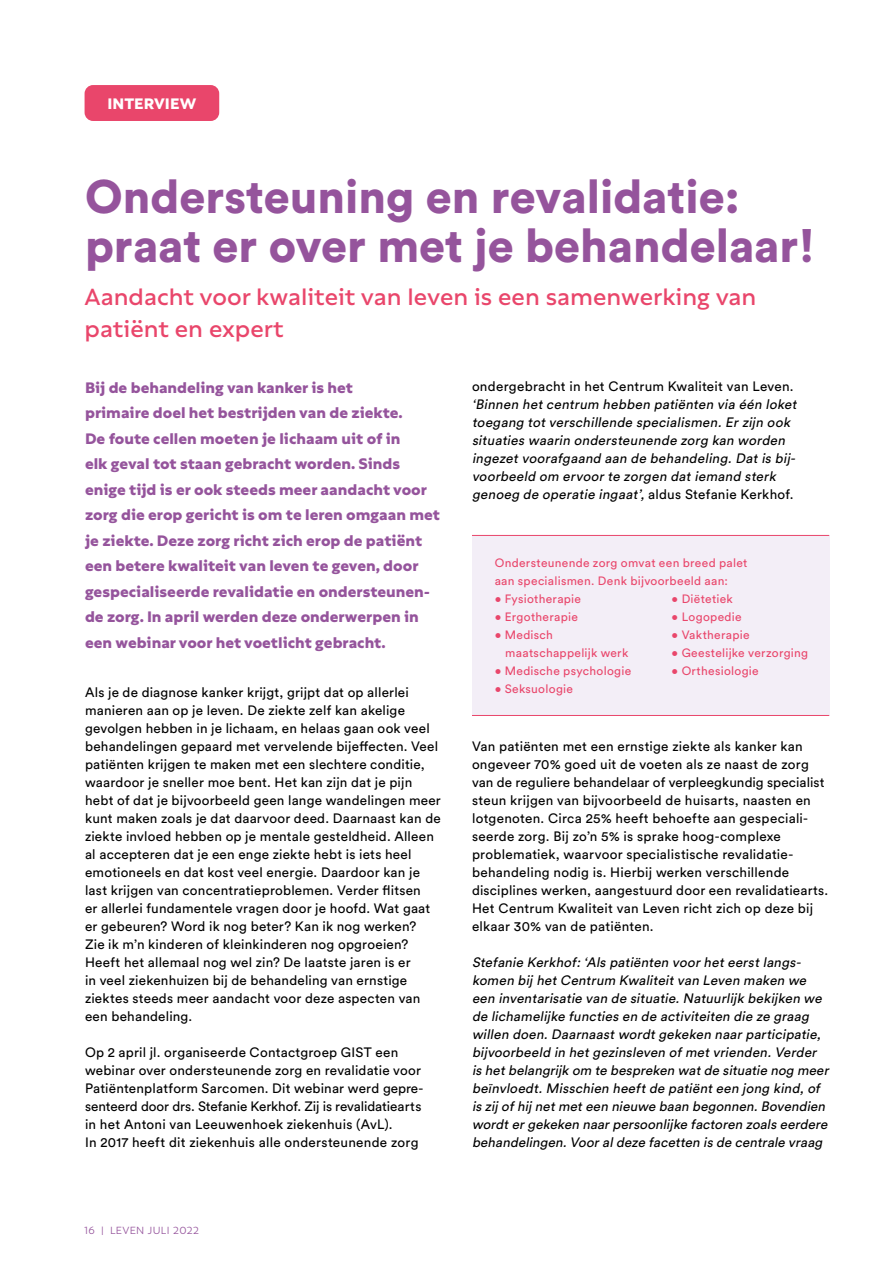
<style>
.page{position:relative;width:893px;height:1263px;background:#fff}
.page>*{position:absolute;margin:0;border:0;box-sizing:border-box;transform-origin:0 0}
.t1{font:900 46.5px/49.5px "Circular Std";color:#95549c}
.t2{font:600 25.35px/32.5px "Rebrand Txt";color:#e9466b}
.t3{font:900 16.5px/25.5px "Rebrand Txt";color:#95549c}
.t4{font:900 16.5px "Rebrand Txt";letter-spacing:.005em;color:#fff}
.t5{font:13.5px/18px "Circular Std";letter-spacing:.015em;color:#000}
.t6{font:italic 13.5px/18px "Circular Std";letter-spacing:.005em;color:#000}
.t7{font:12px/18px "Circular Std";letter-spacing:.025em;color:#e9466b}
.t8{font:11.25px "Rebrand Txt";letter-spacing:.03em;color:#95549c}
.s1{font-style:normal}
</style>
<div class="page">
<div style="left:85px;top:85px;width:134px;height:36px;background:#e9466b;border-radius:9px"></div>
<div style="left:472px;top:535px;width:357px;height:180px;background:#f3eef7"></div>
<hr style="left:472px;top:535px;width:357px;height:1px;background:#e9466b">
<hr style="left:472px;top:715px;width:357px;height:1px;background:#e9466b">
<p class="t4" style="left:108px;top:94px;width:90px">INTERVIEW</p>
<h1 class="t1" style="left:85px;top:170px;width:731px">Ondersteuning en revalidatie: praat er over met je behandelaar!</h1>
<h2 class="t2" style="left:85px;top:280px;width:673px">Aandacht voor kwaliteit van leven is een samenwerking van patiënt en expert</h2>
<p class="t3" style="left:85px;top:375px;width:356px">Bij de behandeling van kanker is het<br>primaire doel het bestrijden van de ziekte.<br>De foute cellen moeten je lichaam uit of in<br>elk geval tot staan gebracht worden. Sinds enige tijd is er ook steeds meer aandacht voor zorg die erop gericht is om te leren omgaan met je ziekte. Deze zorg richt zich erop de patiënt een betere kwaliteit van leven te geven, door gespecialiseerde revalidatie en ondersteunen&shy;de zorg. In april werden deze onderwerpen in een webinar voor het voetlicht gebracht.</p>
<p class="t5" style="left:85px;top:683px;width:357px">Als je de diagnose kanker krijgt, grijpt dat op allerlei manieren aan op je leven. De ziekte zelf kan akelige gevolgen hebben in je lichaam, en helaas gaan ook veel behandelingen gepaard met vervelende bijeffecten. Veel patiënten krijgen te maken met een slechtere conditie, waardoor je sneller moe bent. Het kan zijn dat je pijn hebt of dat je bijvoorbeeld geen lange wandelingen meer kunt maken zoals je dat daarvoor deed. Daarnaast kan de ziekte invloed hebben op je mentale gesteldheid. Alleen al accepteren dat je een enge ziekte hebt is iets heel emotioneels en dat kost veel energie. Daardoor kan je last krijgen van concentratieproblemen. Verder flitsen<br>er allerlei fundamentele vragen door je hoofd. Wat gaat er gebeuren? Word ik nog beter? Kan ik nog werken?<br>Zie ik m’n kinderen of kleinkinderen nog opgroeien?<br>Heeft het allemaal nog wel zin? De laatste jaren is er<br>in veel ziekenhuizen bij de behandeling van ernstige ziektes steeds meer aandacht voor deze aspecten van een behandeling.</p>
<p class="t5" style="left:85px;top:1043px;width:340px">Op 2 april jl. organiseerde Contactgroep GIST een webinar over ondersteunende zorg en revalidatie voor Patiëntenplatform Sarcomen. Dit webinar werd gepre&shy;senteerd door drs. Stefanie Kerkhof. Zij is revalidatiearts in het Antoni van Leeuwenhoek ziekenhuis (AvL).<br>In 2017 heeft dit ziekenhuis alle ondersteunende zorg</p>
<p class="t8" style="left:85px;top:1224px;width:116px">16 | LEVEN JULI 2022</p>
<p class="t5" style="left:472px;top:377px;width:323px">ondergebracht in het Centrum Kwaliteit van Leven.</p>
<p class="t6" style="left:472px;top:395px;width:329px">‘Binnen het centrum hebben patiënten via één loket toegang tot verschillende specialismen. Er zijn ook situaties waarin ondersteunende zorg kan worden ingezet voorafgaand aan de behandeling. Dat is bij&shy;voorbeeld om ervoor te zorgen dat iemand sterk genoeg de operatie ingaat’, <span class="s1">a l d u s St ef a n i e Ke r k h of.</span></p>
<p class="t7" style="left:495px;top:553px;width:254px">Ondersteunende zorg omvat een breed palet aan specialismen. Denk bijvoorbeeld aan:</p>
<p class="t7" style="left:495px;top:589px;width:88px">• Fysiotherapie</p>
<p class="t7" style="left:495px;top:607px;width:85px">• Ergotherapie</p>
<p class="t7" style="left:505px;top:625px;width:124px;text-indent:-11px">• Medisch maatschappelijk werk</p>
<p class="t7" style="left:495px;top:661px;width:138px">• Medische psychologie</p>
<p class="t7" style="left:495px;top:679px;width:80px">• Seksuologie</p>
<p class="t7" style="left:672px;top:589px;width:63px">• Diëtetiek</p>
<p class="t7" style="left:672px;top:607px;width:72px">• Logopedie</p>
<p class="t7" style="left:672px;top:625px;width:79px">• Vaktherapie</p>
<p class="t7" style="left:672px;top:643px;width:138px">• Geestelijke verzorging</p>
<p class="t7" style="left:672px;top:661px;width:89px">• Orthesiologie</p>
<p class="t5" style="left:472px;top:737px;width:358px">Van patiënten met een ernstige ziekte als kanker kan ongeveer 70% goed uit de voeten als ze naast de zorg van de reguliere behandelaar of verpleegkundig specialist steun krijgen van bijvoorbeeld de huisarts, naasten en lotgenoten. Circa 25% heeft behoefte aan gespeciali&shy;seerde zorg. Bij zo’n 5% is sprake hoog-complexe problematiek, waarvoor specialistische revalidatie&shy;behandeling nodig is. Hierbij werken verschillende disciplines werken, aangestuurd door een revalidatiearts.<br>Het Centrum Kwaliteit van Leven richt zich op deze bij elkaar 30% van de patiënten.</p>
<p class="t6" style="left:472px;top:953px;width:361px">Stefanie Kerkhof: ‘Als patiënten voor het eerst langs&shy;komen bij het Centrum Kwaliteit van Leven maken we een inventarisatie van de situatie. Natuurlijk bekijken we de lichamelijke functies en de activiteiten die ze graag willen doen. Daarnaast wordt gekeken naar participatie, bijvoorbeeld in het gezinsleven of met vrienden. Verder is hetbelangrijk om te bespreken watde situatie nog meer beïnvloedt. Misschien heeft de patiënt een jong kind, of is zij ofhij netmeteen nieuwe baan begonnen.Bovendien wordtergekeken naarpersoonlijke factoren zoals eerdere behandelingen.Vooraldeze facetten is de centrale vraag</p>
</div>
